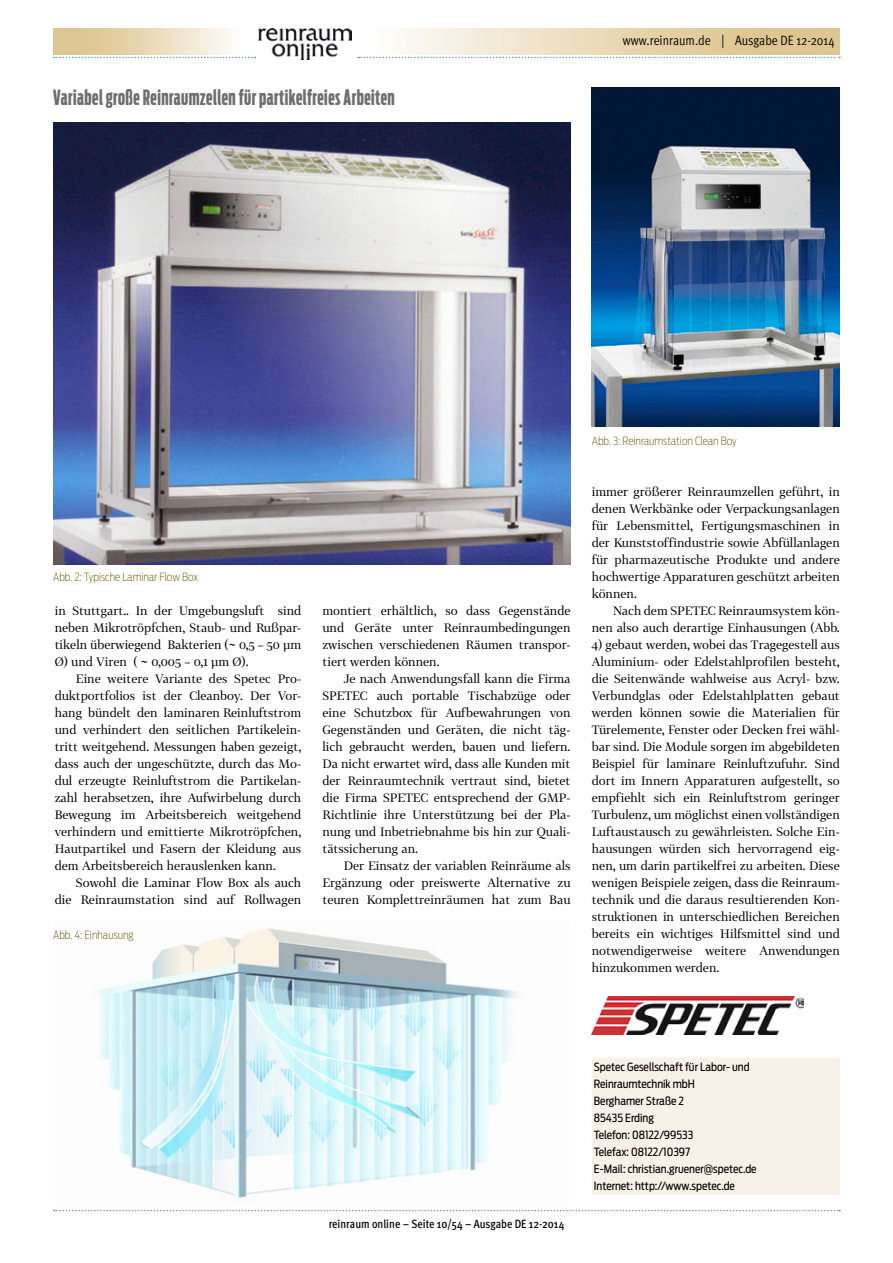
<style>
.page{position:relative;width:893px;height:1263px;background:#fff}
.page>*{position:absolute;margin:0;border:0;box-sizing:border-box;transform-origin:0 0}
.t1{font:700 21px "Antenna Comp";letter-spacing:.025em;color:#6b6e71}
.t2{font:13.5px "Meta OT Cond Norm";color:#000}
.t3{font:12px/17px "Tabac G2";color:#000;text-align:justify}
.t4{font:500 condensed 12px "Meta OT";color:#000}
.t5{font:11.25px/17px "Antenna Cond";color:#000}
.t6{font:200 11.25px "Antenna Cond";color:#6b6114}
</style>
<div class="page">
<svg style="left:358px;top:57px;width:482px;height:1px"></svg>
<svg style="left:54px;top:57px;width:201px;height:1px"></svg>
<svg style="left:54px;top:1210px;width:786px;height:1px"></svg>
<img style="left:258px;top:29px;width:94px;height:31px">
<img style="left:53px;top:122px;width:517px;height:442px">
<img style="left:592px;top:87px;width:248px;height:339px">
<img style="left:99px;top:928px;width:420px;height:270px">
<div style="left:592px;top:1057px;width:248px;height:18px;background:#f7f1e7"></div>
<div style="left:592px;top:1074px;width:248px;height:18px;background:#f7f1e7"></div>
<div style="left:592px;top:1091px;width:248px;height:18px;background:#f7f1e7"></div>
<div style="left:592px;top:1108px;width:248px;height:18px;background:#f7f1e7"></div>
<div style="left:592px;top:1125px;width:248px;height:18px;background:#f7f1e7"></div>
<div style="left:592px;top:1143px;width:248px;height:18px;background:#f7f1e7"></div>
<div style="left:592px;top:1160px;width:248px;height:18px;background:#f7f1e7"></div>
<div style="left:592px;top:1177px;width:248px;height:18px;background:#f7f1e7"></div>
<img style="left:592px;top:996px;width:211px;height:38px">
<h1 class="t1" style="left:53px;top:86px;width:343px">Variabel große Reinraumzellen für partikelfreies Arbeiten</h1>
<p class="t2" style="left:623px;top:32px;width:213px">www.reinraum.de | Ausgabe DE 12-2014</p>
<p class="t6" style="left:53px;top:570px;width:146px">Abb. 2: Typische Laminar Flow Box</p>
<p class="t3" style="left:55px;top:602px;width:248px">in Stuttgart.. In der Umgebungsluft sind neben Mikrotröpfchen, Staub- und Rußpar&shy;tikeln überwiegend Bakterien (~ 0,5 – 50 µm Ø) und Viren ( ~ 0,005 – 0,1 µm Ø).</p>
<p class="t3" style="left:55px;top:670px;width:248px;text-indent:21px">Eine weitere Variante des Spetec Pro&shy;duktportfolios ist der Cleanboy. Der Vor&shy;hang bündelt den laminaren Reinluftstrom und verhindert den seitlichen Partikelein&shy;tritt weitgehend. Messungen haben gezeigt, dass auch der ungeschützte, durch das Mo&shy;dul erzeugte Reinluftstrom die Partikelan&shy;zahl herabsetzen, ihre Aufwirbelung durch Bewegung im Arbeitsbereich weitgehend verhindern und emittierte Mikrotröpfchen, Hautpartikel und Fasern der Kleidung aus dem Arbeitsbereich herauslenken kann.</p>
<p class="t3" style="left:55px;top:874px;width:248px;text-align:right">Sowohl die Laminar Flow Box als auch<br>die Reinraumstation sind auf Rollwagen</p>
<p class="t6" style="left:53px;top:928px;width:82px">Abb. 4: Einhausung</p>
<p class="t3" style="left:322px;top:602px;width:250px">montiert erhältlich, so dass Gegenstände und Geräte unter Reinraumbedingungen zwischen verschiedenen Räumen transpor&shy;tiert werden können.</p>
<p class="t3" style="left:322px;top:670px;width:250px;text-indent:21px">Je nach Anwendungsfall kann die Firma SPETEC auch portable Tischabzüge oder eine Schutzbox für Aufbewahrungen von Gegenständen und Geräten, die nicht täg&shy;lich gebraucht werden, bauen und liefern.<br>Da nicht erwartet wird, dass alle Kunden mit der Reinraumtechnik vertraut sind, bietet die Firma SPETEC entsprechend der GMP-Richtlinie ihre Unterstützung bei der Pla&shy;nung und Inbetriebnahme bis hin zur Quali&shy;tätssicherung an.</p>
<p class="t3" style="left:322px;top:857px;width:250px;text-indent:21px">Der Einsatz der variablen Reinräume als Ergänzung oder preiswerte Alternative zu teuren Komplettreinräumen hat zum Bau</p>
<p class="t6" style="left:592px;top:434px;width:146px">Abb. 3: Reinraumstation Clean Boy</p>
<p class="t3" style="left:592px;top:483px;width:250px">immer größerer Reinraumzellen geführt, in denen Werkbänke oder Verpackungsanlagen für Lebensmittel, Fertigungsmaschinen in der Kunststoffindustrie sowie Abfüllanlagen für pharmazeutische Produkte und andere hochwertige Apparaturen geschützt arbeiten können.</p>
<p class="t3" style="left:592px;top:602px;width:250px;text-align:right">Nach dem SPETEC Reinraumsystem kön&shy;nen also auch derartige Einhausungen (Abb.</p>
<p class="t3" style="left:592px;top:636px;width:250px">4) gebaut werden, wobei das Tragegestell aus Aluminium- oder Edelstahlprofilen besteht, die Seitenwände wahlweise aus Acryl- bzw.<br>Verbundglas oder Edelstahlplatten gebaut werden können sowie die Materialien für Türelemente, Fenster oder Decken frei wähl&shy;bar sind. Die Module sorgen im abgebildeten Beispiel für laminare Reinluftzufuhr. Sind dort im Innern Apparaturen aufgestellt, so empfiehlt sich ein Reinluftstrom geringer Turbulenz, um möglichst einen vollständigen Luftaustausch zu gewährleisten. Solche Ein&shy;hausungen würden sich hervorragend eig&shy;nen, um darin partikelfrei zu arbeiten. Diese wenigen Beispiele zeigen, dass die Reinraum&shy;technik und die daraus resultierenden Kon&shy;struktionen in unterschiedlichen Bereichen bereits ein wichtiges Hilfsmittel sind und notwendigerweise weitere Anwendungen hinzukommen werden.</p>
<p class="t4" style="left:329px;top:1216px;width:237px">reinraum online – Seite 10/54 – Ausgabe DE 12-2014</p>
<p class="t5" style="left:594px;top:1058px;width:164px">Spetec Gesellschaft für Labor- und<br>Reinraumtechnik mbH<br>Berghamer Straße 2<br>85435 Erding<br>Telefon: 08122/99533<br>Telefax: 08122/10397<br>E-Mail: christian.gruener@spetec.de<br>Internet: http://www.spetec.de</p>
</div>
